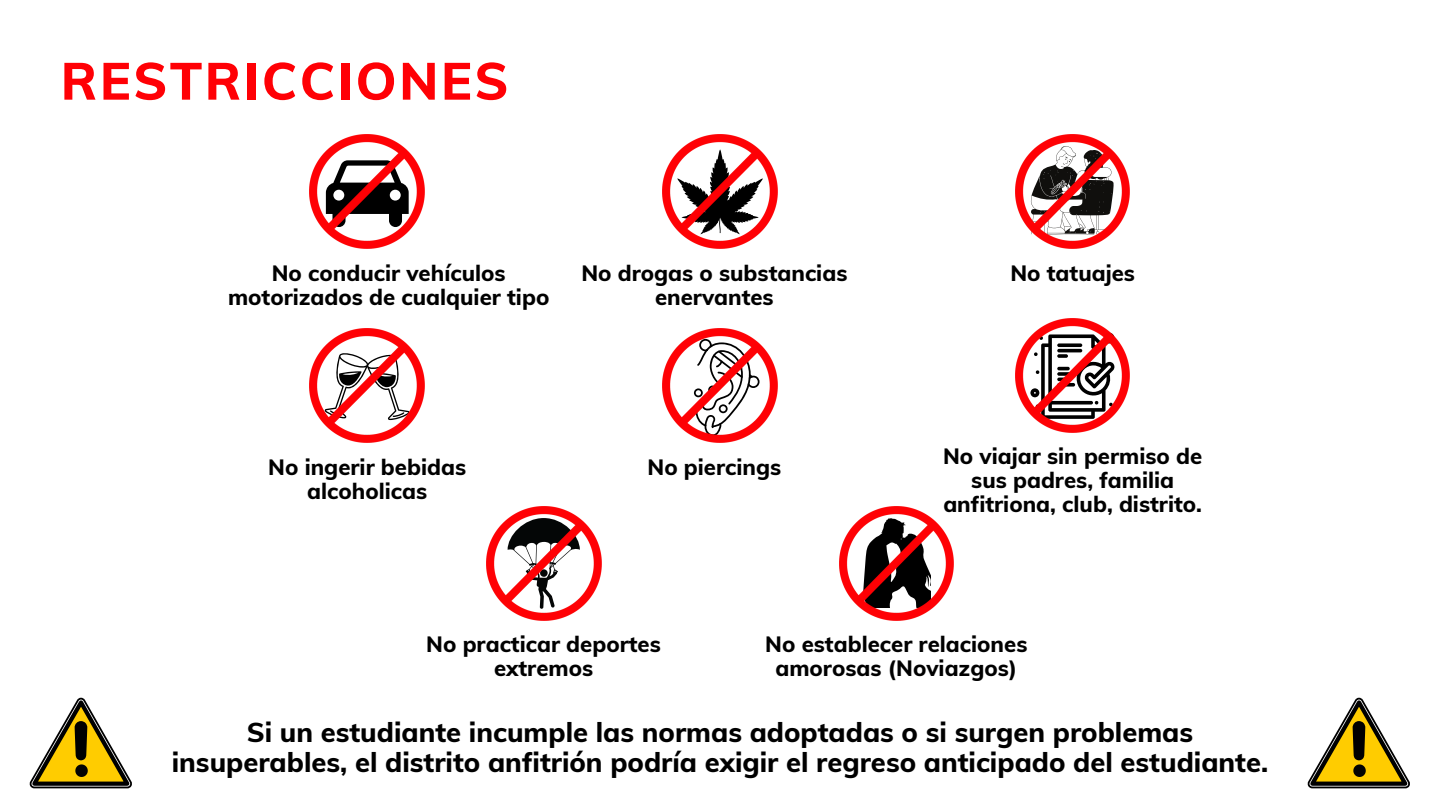
<style>
.page{position:relative;width:1440px;height:810px;background:#fff}
.page>*{position:absolute;margin:0;border:0;box-sizing:border-box;transform-origin:0 0}
.t1{font:800 51.7px "Muli";letter-spacing:.05em;color:#ff0005}
.t2{font:800 27.3px/30px "Muli";color:#000;text-align:center}
.t3{font:800 22.1px/23.9px "Muli";color:#000;text-align:center}
</style>
<div class="page">
<img style="left:663px;top:135px;width:114px;height:114px">
<img style="left:839px;top:507px;width:115px;height:114px">
<img style="left:486px;top:507px;width:115px;height:114px">
<img style="left:1015px;top:319px;width:115px;height:114px">
<img style="left:310px;top:135px;width:114px;height:114px">
<img style="left:310px;top:329px;width:114px;height:114px">
<img style="left:1015px;top:135px;width:115px;height:114px">
<img style="left:663px;top:329px;width:114px;height:114px">
<svg style="left:29px;top:698px;width:103px;height:90px"></svg>
<svg style="left:1307px;top:698px;width:103px;height:90px"></svg>
<p class="t1" style="left:61px;top:48px;width:449px">RESTRICCIONES</p>
<p class="t3" style="left:228px;top:261px;width:323px">No conducir vehículos motorizados de cualquier tipo</p>
<p class="t3" style="left:581px;top:261px;width:268px">No drogas o substancias enervantes</p>
<p class="t3" style="left:1010px;top:261px;width:126px">No tatuajes</p>
<p class="t3" style="left:268px;top:454px;width:199px">No ingerir bebidas alcoholicas</p>
<p class="t3" style="left:943px;top:444px;width:261px">No viajar sin permiso de sus padres, familia anfitriona, club, distrito.</p>
<p class="t3" style="left:648px;top:454px;width:135px">No piercings</p>
<p class="t3" style="left:426px;top:632px;width:236px">No practicar deportes extremos</p>
<p class="t3" style="left:765px;top:632px;width:264px">No establecer relaciones amorosas (Noviazgos)</p>
<p class="t2" style="left:172px;top:717px;width:1098px">Si un estudiante incumple las normas adoptadas o si surgen problemas insuperables, el distrito anfitrión podría exigir el regreso anticipado del estudiante.</p>
</div>
